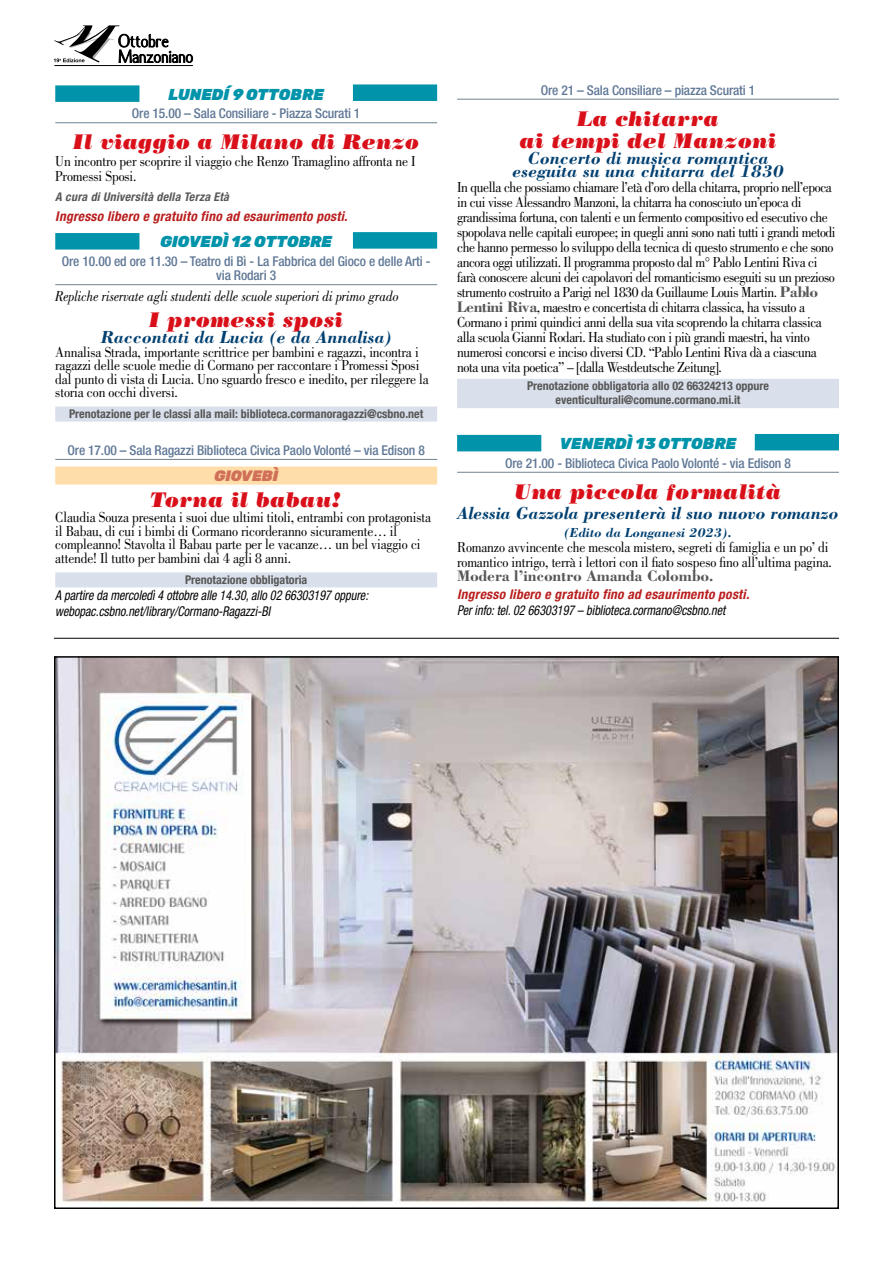
<style>
.page{position:relative;width:893px;height:1263px;background:#fff}
.page>*{position:absolute;margin:0;border:0;box-sizing:border-box;transform-origin:0 0}
.t1{font:italic 21px/22.5px "Bodoni Std Poster";letter-spacing:.02em;color:#d91019;text-align:center}
.t2{font:italic 700 18px/13.5px "Bodoni Std";color:#004071;text-align:center}
.t3{font:italic 900 15.75px "Rubik";color:#0093aa}
.t4{font:700 15.75px "Bodoni Std";letter-spacing:-.01em;color:#575756}
.t5{font:15px/15px "Bodoni Std";letter-spacing:-.03em;color:#000;scale:.9 1}
.t6{font:15px/13.5px "Bodoni Std";letter-spacing:-.01em;color:#000;scale:.9 1}
.t7{font:italic 15px "Bodoni Std";letter-spacing:-.01em;color:#000;scale:.9 1}
.t8{font:italic 900 15px "Rubik";letter-spacing:-.01em;color:#d17058}
.t9{font:500 condensed 13.5px/14.2px "Helvetica Neue LT Com";letter-spacing:-.01em;color:#607896;text-align:center}
.t10{font:italic condensed 13.5px/15.6px "Helvetica Neue LT Com";color:#000;scale:.9 1}
.t11{font:italic 700 condensed 13.5px "Helvetica Neue LT Com";letter-spacing:.02em;color:#b91e1e}
.t12{font:italic 700 13.5px "Bodoni Std";color:#004071}
.t13{font:700 condensed 12px/14.4px "Helvetica Neue LT Com";color:#575756;text-align:center}
.t14{font:italic 700 condensed 12px "Helvetica Neue LT Com";letter-spacing:.02em;color:#575756}
.s1{font-weight:700;font-size:15.75px;color:#575756}
</style>
<div class="page">
<svg style="left:54px;top:25px;width:139px;height:42px"></svg>
<hr style="left:54px;top:638px;width:785px;height:1px;background:#000">
<img style="left:57px;top:659px;width:779px;height:546px">
<div style="left:55px;top:85px;width:84px;height:17px;background:#0093aa"></div>
<div style="left:353px;top:84px;width:84px;height:17px;background:#0093aa"></div>
<hr style="left:55px;top:122px;width:382px;height:1px;background:#6d838f">
<div style="left:55px;top:233px;width:84px;height:17px;background:#0093aa"></div>
<div style="left:353px;top:232px;width:84px;height:17px;background:#0093aa"></div>
<hr style="left:55px;top:284px;width:382px;height:1px;background:#6d838f">
<div style="left:55px;top:407px;width:382px;height:15px;background:#d9dfeb"></div>
<hr style="left:55px;top:459px;width:382px;height:1px;background:#6d838f">
<div style="left:55px;top:466px;width:382px;height:18px;background:#fedda8"></div>
<div style="left:55px;top:572px;width:382px;height:15px;background:#d9dfeb"></div>
<hr style="left:457px;top:99px;width:382px;height:1px;background:#6d838f">
<div style="left:457px;top:379px;width:382px;height:15px;background:#d9dfeb"></div>
<div style="left:457px;top:393px;width:382px;height:15px;background:#d9dfeb"></div>
<div style="left:457px;top:435px;width:84px;height:16px;background:#0093aa"></div>
<div style="left:755px;top:434px;width:84px;height:16px;background:#0093aa"></div>
<hr style="left:457px;top:472px;width:382px;height:1px;background:#6d838f">
<p class="t3" style="left:168px;top:85px;width:157px">LUNEDÍ 9 OTTOBRE</p>
<p class="t9" style="left:132px;top:106px;width:230px">Ore 15.00 – Sala Consiliare - Piazza Scurati 1</p>
<h1 class="t1" style="left:73px;top:131px;width:348px">Il viaggio a Milano di Renzo</h1>
<p class="t6" style="left:55px;top:154px;width:402px;line-height:15px">Un incontro per scoprire il viaggio che Renzo Tramaglino affronta ne I<br>Promessi Sposi.</p>
<p class="t14" style="left:55px;top:190px;width:175px">A cura di Università della Terza Età</p>
<p class="t11" style="left:55px;top:208px;width:294px">Ingresso libero e gratuito fino ad esaurimento posti.</p>
<p class="t3" style="left:160px;top:233px;width:173px">GIOVEDÌ 12 OTTOBRE</p>
<p class="t9" style="left:62px;top:254px;width:370px">Ore 10.00 ed ore 11.30 – Teatro di Bì - La Fabbrica del Gioco e delle Arti - via Rodari 3</p>
<p class="t7" style="left:55px;top:288px;width:383px">Repliche riservate agli studenti delle scuole superiori di primo grado</p>
<h1 class="t1" style="left:149px;top:309px;width:195px">I promessi sposi</h1>
<p class="t2" style="left:101px;top:330px;width:292px">Raccontati da Lucia (e da Annalisa)</p>
<p class="t6" style="left:55px;top:345px;width:417px">Annalisa Strada, importante scrittrice per bambini e ragazzi, incontra i ragazzi delle scuole medie di Cormano per raccontare i Promessi Sposi dal punto di vista di Lucia. Uno sguardo fresco e inedito, per rileggere la storia con occhi diversi.</p>
<p class="t13" style="left:69px;top:406px;width:356px">Prenotazione per le classi alla mail: biblioteca.cormanoragazzi@csbno.net</p>
<p class="t9" style="left:68px;top:443px;width:359px">Ore 17.00 – Sala Ragazzi Biblioteca Civica Paolo Volonté – via Edison 8</p>
<p class="t8" style="left:214px;top:467px;width:65px">GIOVEBÌ</p>
<h1 class="t1" style="left:150px;top:488px;width:193px">Torna il babau!</h1>
<p class="t6" style="left:55px;top:511px;width:419px">Claudia Souza presenta i suoi due ultimi titoli, entrambi con protagonista il Babau, di cui i bimbi di Cormano ricorderanno sicuramente… il compleanno! Stavolta il Babau parte per le vacanze… un bel viaggio ci attende! Il tutto per bambini dai 4 agli 8 anni.</p>
<p class="t13" style="left:185px;top:572px;width:124px">Prenotazione obbligatoria</p>
<p class="t10" style="left:55px;top:587px;width:349px">A partire da mercoledì 4 ottobre alle 14.30, allo 02 66303197 oppure: webopac.csbno.net/library/Cormano-Ragazzi-BI</p>
<p class="t9" style="left:541px;top:83px;width:216px">Ore 21 – Sala Consiliare – piazza Scurati 1</p>
<h1 class="t1" style="left:520px;top:107px;width:258px">La chitarra<br>ai tempi del Manzoni</h1>
<p class="t2" style="left:512px;top:151px;width:273px">Concerto di musica romantica eseguita su una chitarra del 1830</p>
<p class="t5" style="left:457px;top:180px;width:422px">In quella che possiamo chiamare l’età d’oro della chitarra, proprio nell’epoca in cui visse Alessandro Manzoni, la chitarra ha conosciuto un’epoca di grandissima fortuna, con talenti e un fermento compositivo ed esecutivo che spopolava nelle capitali europee; in quegli anni sono nati tutti i grandi metodi che hanno permesso lo sviluppo della tecnica di questo strumento e che sono ancora oggi utilizzati. Il programma proposto dal m° Pablo Lentini Riva ci farà conoscere alcuni dei capolavori del romanticismo eseguiti su un prezioso strumento costruito a Parigi nel 1830 da Guillaume Louis Martin. <span class="s1">Pablo Lentini Riva</span>, maestro e concertista di chitarra classica, ha vissuto a Cormano i primi quindici anni della sua vita scoprendo la chitarra classica alla scuola Gianni Rodari. Ha studiato con i più grandi maestri, ha vinto numerosi concorsi e inciso diversi CD. “Pablo Lentini Riva dà a ciascuna nota una vita poetica” – [dalla Westdeutsche Zeitung].</p>
<p class="t13" style="left:527px;top:379px;width:244px">Prenotazione obbligatoria allo 02 66324213 oppure eventiculturali@comune.cormano.mi.it</p>
<p class="t3" style="left:560px;top:434px;width:178px">VENERDÌ 13 OTTOBRE</p>
<p class="t9" style="left:505px;top:456px;width:287px">Ore 21.00 - Biblioteca Civica Paolo Volonté - via Edison 8</p>
<h1 class="t1" style="left:515px;top:480px;width:268px">Una piccola formalità</h1>
<p class="t2" style="left:458px;top:506px;width:382px">Alessia Gazzola presenterà il suo nuovo romanzo</p>
<p class="t12" style="left:564px;top:524px;width:169px">(Edito da Longanesi 2023).</p>
<p class="t6" style="left:457px;top:540px;width:418px;line-height:15px">Romanzo avvincente che mescola mistero, segreti di famiglia e un po’ di romantico intrigo, terrà i lettori con il fiato sospeso fino all’ultima pagina.</p>
<p class="t4" style="left:457px;top:566px;width:259px">Modera l’incontro Amanda Colombo.</p>
<p class="t11" style="left:457px;top:586px;width:294px">Ingresso libero e gratuito fino ad esaurimento posti.</p>
<p class="t10" style="left:457px;top:602px;width:299px">Per info: tel. 02 66303197 – biblioteca.cormano@csbno.net</p>
</div>
